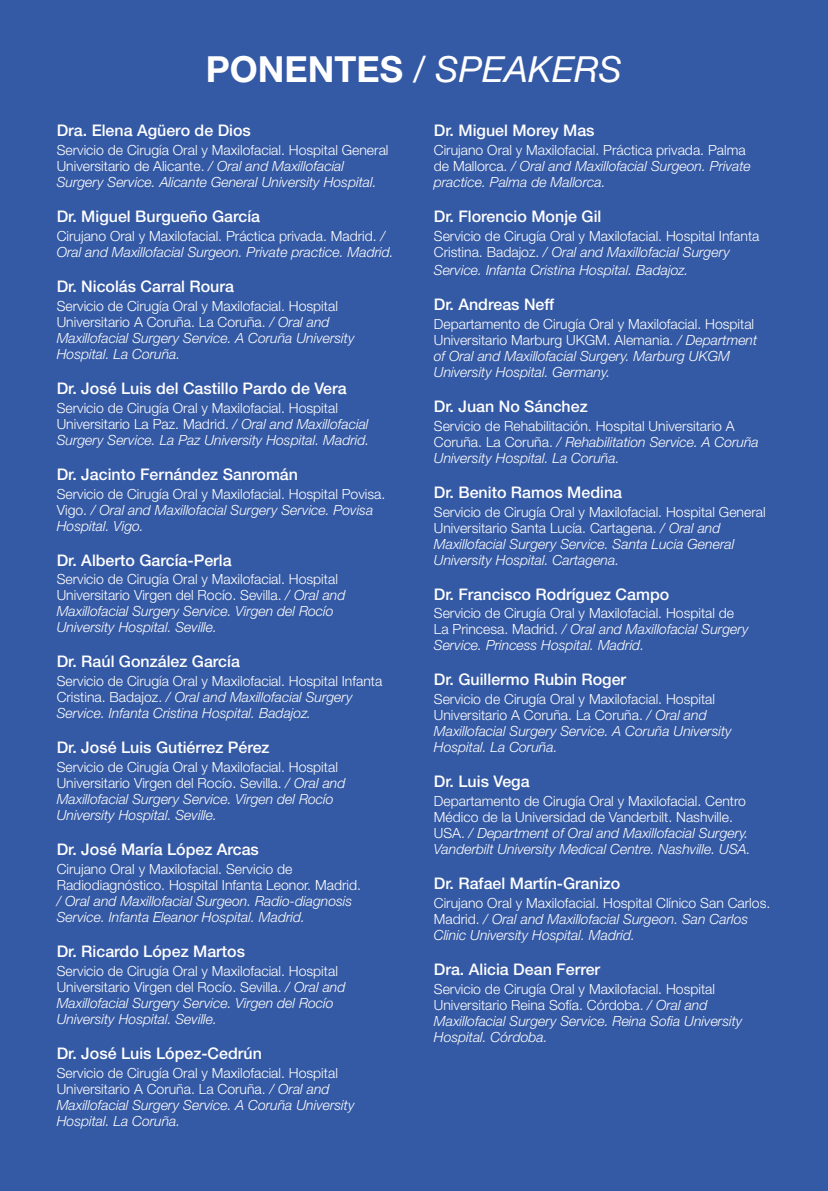
<style>
.page{position:relative;width:828px;height:1191px;background:#3459a5}
.page>*{position:absolute;margin:0;border:0;box-sizing:border-box;transform-origin:0 0}
.t1{font:italic 36px "Helvetica Neue LT Std";color:#fff}
.t2{font:500 16px "Helvetica Neue LT Std";color:#fff}
.t3{font:300 14px/16px "Helvetica Neue LT Std";color:#fff}
.t4{font:italic 300 14px/16px "Helvetica Neue LT Std";color:#fff}
.s1{font-weight:700;font-style:normal}
.s2{font-style:italic}
.s3{font-style:normal}
</style>
<div class="page">
<h1 class="t1" style="left:206px;top:48px;width:418px"><span class="s1">PONENTES</span> / SPEAKERS</h1>
<p class="t2" style="left:57px;top:121px;width:196px">Dra. Elena Agüero de Dios</p>
<p class="t3" style="left:57px;top:142px;width:333px">Servicio de Cirugía Oral y Maxilofacial. Hospital General<br>Universitario de Alicante. <span class="s2">/ Oral and Maxillofacial<br>Surgery Service. Alicante General University Hospital.</span></p>
<p class="t2" style="left:57px;top:207px;width:205px">Dr. Miguel Burgueño García</p>
<p class="t4" style="left:57px;top:228px;width:338px"><span class="s3">Cirujano Oral y Maxilofacial. Práctica privada. Madrid.</span> /<br>Oral and Maxillofacial Surgeon. Private practice. Madrid.</p>
<p class="t2" style="left:57px;top:277px;width:179px">Dr. Nicolás Carral Roura</p>
<p class="t3" style="left:57px;top:297px;width:299px">Servicio de Cirugía Oral y Maxilofacial. Hospital Universitario A Coruña. La Coruña. <span class="s2">/ Oral and Maxillofacial Surgery Service. A Coruña University Hospital. La Coruña.</span></p>
<p class="t2" style="left:57px;top:378px;width:291px">Dr. José Luis del Castillo Pardo de Vera</p>
<p class="t3" style="left:57px;top:399px;width:314px">Servicio de Cirugía Oral y Maxilofacial. Hospital<br>Universitario La Paz. Madrid. <span class="s2">/ Oral and Maxillofacial<br>Surgery Service. La Paz University Hospital. Madrid.</span></p>
<p class="t2" style="left:57px;top:464px;width:243px">Dr. Jacinto Fernández Sanromán</p>
<p class="t4" style="left:57px;top:485px;width:330px"><span class="s3">Servicio de Cirugía Oral y Maxilofacial. Hospital Povisa.<br>Vigo.</span> / Oral and Maxillofacial Surgery Service. Povisa<br>Hospital. Vigo.</p>
<p class="t2" style="left:57px;top:550px;width:176px">Dr. Alberto García-Perla</p>
<p class="t3" style="left:57px;top:571px;width:290px">Servicio de Cirugía Oral y Maxilofacial. Hospital Universitario Virgen del Rocío. Sevilla. <span class="s2">/ Oral and Maxillofacial Surgery Service. Virgen del Rocío University Hospital. Seville.</span></p>
<p class="t2" style="left:57px;top:652px;width:185px">Dr. Raúl González García</p>
<p class="t4" style="left:57px;top:673px;width:327px"><span class="s3">Servicio de Cirugía Oral y Maxilofacial. Hospital Infanta<br>Cristina. Badajoz.</span> / Oral and Maxillofacial Surgery<br>Service. Infanta Cristina Hospital. Badajoz.</p>
<p class="t2" style="left:57px;top:738px;width:214px">Dr. José Luis Gutiérrez Pérez</p>
<p class="t3" style="left:57px;top:759px;width:290px">Servicio de Cirugía Oral y Maxilofacial. Hospital Universitario Virgen del Rocío. Sevilla. <span class="s2">/ Oral and Maxillofacial Surgery Service. Virgen del Rocío University Hospital. Seville.</span></p>
<p class="t2" style="left:57px;top:840px;width:204px">Dr. José María López Arcas</p>
<p class="t3" style="left:57px;top:860px;width:306px">Cirujano Oral y Maxilofacial. Servicio de<br>Radiodiagnóstico. Hospital Infanta Leonor. Madrid.</p>
<p class="t4" style="left:57px;top:893px;width:297px">/ Oral and Maxillofacial Surgeon. Radio-diagnosis<br>Service. Infanta Eleanor Hospital. Madrid.</p>
<p class="t2" style="left:57px;top:941px;width:190px">Dr. Ricardo López Martos</p>
<p class="t3" style="left:57px;top:962px;width:290px">Servicio de Cirugía Oral y Maxilofacial. Hospital Universitario Virgen del Rocío. Sevilla. <span class="s2">/ Oral and Maxillofacial Surgery Service. Virgen del Rocío University Hospital. Seville.</span></p>
<p class="t2" style="left:57px;top:1043px;width:207px">Dr. José Luis López-Cedrún</p>
<p class="t3" style="left:57px;top:1064px;width:299px">Servicio de Cirugía Oral y Maxilofacial. Hospital Universitario A Coruña. La Coruña. <span class="s2">/ Oral and Maxillofacial Surgery Service. A Coruña University Hospital. La Coruña.</span></p>
<p class="t2" style="left:434px;top:121px;width:162px">Dr. Miguel Morey Mas</p>
<p class="t4" style="left:434px;top:142px;width:318px"><span class="s3">Cirujano Oral y Maxilofacial. Práctica privada. Palma de Mallorca.</span> / Oral and Maxillofacial Surgeon. Private practice. Palma de Mallorca.</p>
<p class="t2" style="left:434px;top:207px;width:169px">Dr. Florencio Monje Gil</p>
<p class="t3" style="left:434px;top:228px;width:327px">Servicio de Cirugía Oral y Maxilofacial. Hospital Infanta<br>Cristina. Badajoz. <span class="s2">/ Oral and Maxillofacial Surgery</span></p>
<p class="t4" style="left:434px;top:262px;width:256px">Service. Infanta Cristina Hospital. Badajoz.</p>
<p class="t2" style="left:434px;top:295px;width:122px">Dr. Andreas Neff</p>
<p class="t3" style="left:434px;top:315px;width:325px">Departamento de Cirugía Oral y Maxilofacial. Hospital Universitario Marburg UKGM. Alemania. <span class="s2">/ Department of Oral and Maxillofacial Surgery. Marburg UKGM University Hospital. Germany.</span></p>
<p class="t2" style="left:434px;top:396px;width:155px">Dr. Juan No Sánchez</p>
<p class="t3" style="left:434px;top:417px;width:326px">Servicio de Rehabilitación. Hospital Universitario A<br>Coruña. La Coruña. <span class="s2">/ Rehabilitation Service. A Coruña<br>University Hospital. La Coruña.</span></p>
<p class="t2" style="left:434px;top:482px;width:190px">Dr. Benito Ramos Medina</p>
<p class="t3" style="left:434px;top:503px;width:333px">Servicio de Cirugía Oral y Maxilofacial. Hospital General Universitario Santa Lucía. Cartagena. <span class="s2">/ Oral and Maxillofacial Surgery Service. Santa Lucia General University Hospital. Cartagena.</span></p>
<p class="t2" style="left:434px;top:584px;width:237px">Dr. Francisco Rodríguez Campo</p>
<p class="t3" style="left:434px;top:605px;width:316px">Servicio de Cirugía Oral y Maxilofacial. Hospital de<br>La Princesa. Madrid. <span class="s2">/ Oral and Maxillofacial Surgery<br>Service. Princess Hospital. Madrid.</span></p>
<p class="t2" style="left:434px;top:670px;width:194px">Dr. Guillermo Rubin Roger</p>
<p class="t3" style="left:434px;top:691px;width:299px">Servicio de Cirugía Oral y Maxilofacial. Hospital Universitario A Coruña. La Coruña. <span class="s2">/ Oral and Maxillofacial Surgery Service. A Coruña University Hospital. La Coruña.</span></p>
<p class="t2" style="left:434px;top:772px;width:97px">Dr. Luis Vega</p>
<p class="t3" style="left:434px;top:793px;width:318px">Departamento de Cirugía Oral y Maxilofacial. Centro Médico de la Universidad de Vanderbilt. Nashville.<br>USA. <span class="s2">/ Department of Oral and Maxillofacial Surgery.<br>Vanderbilt University Medical Centre. Nashville. USA.</span></p>
<p class="t2" style="left:434px;top:874px;width:188px">Dr. Rafael Martín-Granizo</p>
<p class="t4" style="left:434px;top:895px;width:338px"><span class="s3">Cirujano Oral y Maxilofacial. Hospital Clínico San Carlos.<br>Madrid.</span> / Oral and Maxillofacial Surgeon. San Carlos<br>Clinic University Hospital. Madrid.</p>
<p class="t2" style="left:434px;top:959px;width:168px">Dra. Alicia Dean Ferrer</p>
<p class="t3" style="left:434px;top:980px;width:310px">Servicio de Cirugía Oral y Maxilofacial. Hospital Universitario Reina Sofía. Córdoba. <span class="s2">/ Oral and Maxillofacial Surgery Service. Reina Sofia University Hospital. Córdoba.</span></p>
</div>
